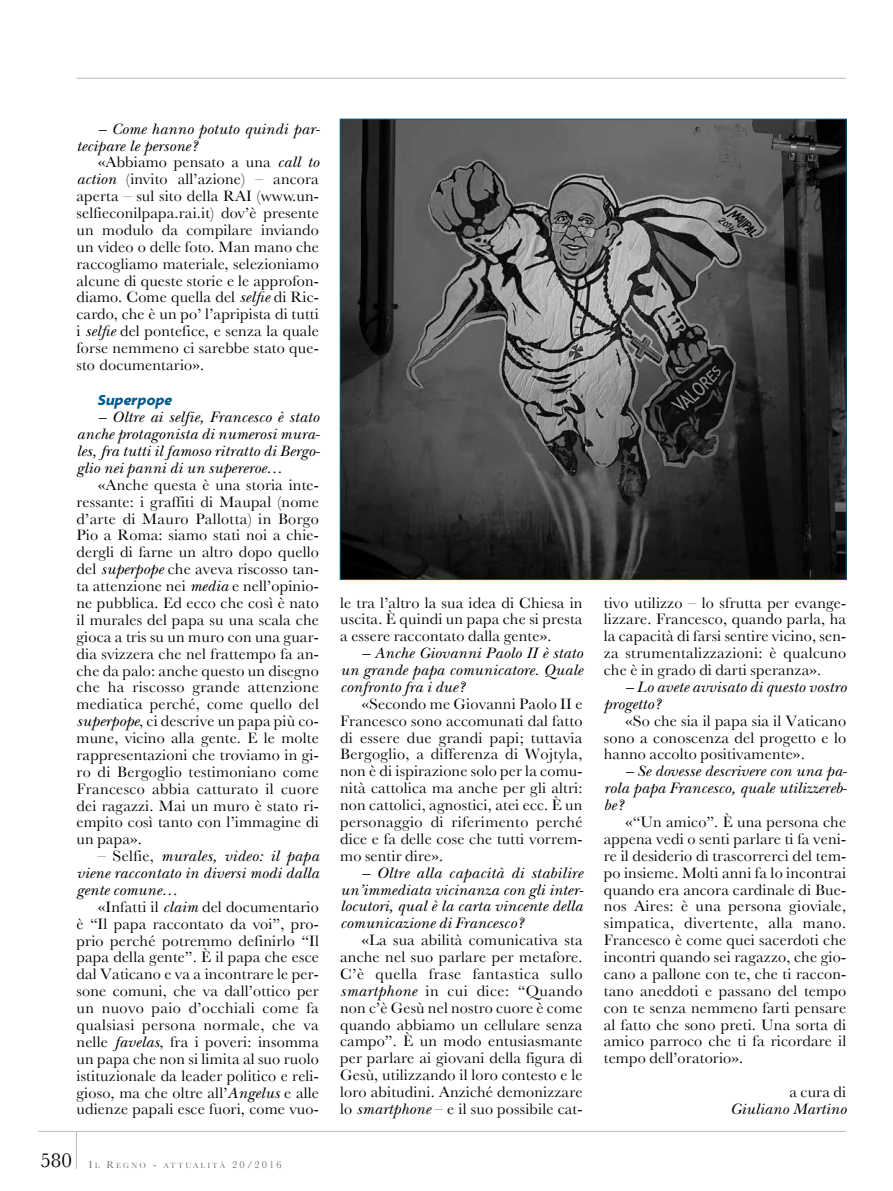
<style>
.page{position:relative;width:893px;height:1191px;background:#fff}
.page>*{position:absolute;margin:0;border:0;box-sizing:border-box;transform-origin:0 0}
.t1{font:15.75px/16.8px "Baskerville";letter-spacing:.01em;color:#000;text-align:justify}
.t2{font:italic 15.75px/16.8px "New Baskerville Std";letter-spacing:.01em;color:#000;text-align:justify}
.t3{font:italic 700 15.75px "Agenda";letter-spacing:.01em;color:#005a8f}
.t4{font:7.8px "Baskerville";letter-spacing:.265em;color:#707172}
.s1{font-family:"New Baskerville Std";font-style:italic}
.s2{font-family:"Baskerville";font-style:normal}
.s3{font-size:10.5px}
</style>
<div class="page">
<hr style="left:76px;top:1131px;width:1px;height:38px;background:#bbbdbe">
<hr style="left:38px;top:1131px;width:808px;height:1px;background:#bbbdbe">
<hr style="left:77px;top:78px;width:769px;height:1px;background:#bbbdbe">
<img style="left:342px;top:121px;width:503px;height:457px">
<p class="t2" style="left:77px;top:120px;width:245px;text-indent:21px">– Come hanno potuto quindi par&shy;tecipare le persone?</p>
<p class="t1" style="left:77px;top:154px;width:244px;text-indent:21px">«Abbiamo pensato a una <span class="s1">call to action</span> (invito all’azione) – ancora aperta – sul sito della RAI (www.un&shy;selfieconilpapa.rai.it) dov’è presente un modulo da compilare inviando un video o delle foto. Man mano che raccogliamo materiale, selezioniamo alcune di queste storie e le approfon&shy;diamo. Come quella del <span class="s1">selfie</span> di Ric&shy;cardo, che è un po’ l’apripista di tutti i <span class="s1">selfie</span> del pontefice, e senza la quale forse nemmeno ci sarebbe stato que&shy;sto documentario».</p>
<p class="t3" style="left:98px;top:391px;width:76px">Superpope</p>
<p class="t2" style="left:77px;top:409px;width:245px;text-indent:21px">– Oltre ai selfie, Francesco è stato anche protagonista di numerosi mura&shy;les, fra tutti il famoso ritratto di Bergo&shy;glio nei panni di un supereroe…</p>
<p class="t1" style="left:77px;top:476px;width:244px;text-indent:21px">«Anche questa è una storia inte&shy;ressante: i graffiti di Maupal (nome d’arte di Mauro Pallotta) in Borgo Pio a Roma: siamo stati noi a chie&shy;dergli di farne un altro dopo quello del <span class="s1">superpope</span> che aveva riscosso tan&shy;ta attenzione nei <span class="s1">media</span> e nell’opinio&shy;ne pubblica. Ed ecco che così è nato il murales del papa su una scala che gioca a tris su un muro con una guar&shy;dia svizzera che nel frattempo fa an&shy;che da palo: anche questo un disegno che ha riscosso grande attenzione mediatica perché, come quello del <span class="s1">superpope</span>, ci descrive un papa più co&shy;mune, vicino alla gente. E le molte rappresentazioni che troviamo in gi&shy;ro di Bergoglio testimoniano come Francesco abbia catturato il cuore dei ragazzi. Mai un muro è stato ri&shy;empito così tanto con l’immagine di un papa».</p>
<p class="t2" style="left:77px;top:847px;width:244px;text-indent:21px"><span class="s2">– Selfie,</span> murales, video: il papa viene raccontato in diversi modi dalla gente comune…</p>
<p class="t1" style="left:77px;top:898px;width:244px;text-indent:21px">«Infatti il <span class="s1">claim</span> del documentario è “Il papa raccontato da voi”, pro&shy;prio perché potremmo definirlo “Il papa della gente”. È il papa che esce dal Vaticano e va a incontrare le per&shy;sone comuni, che va dall’ottico per un nuovo paio d’occhiali come fa qualsiasi persona normale, che va nelle <span class="s1">favelas</span>, fra i poveri: insomma un papa che non si limita al suo ruolo istituzionale da leader politico e reli&shy;gioso, ma che oltre all’<span class="s1">Angelus</span> e alle udienze papali esce fuori, come vuo-</p>
<p class="t4" style="left:40px;top:1161px;width:243px"><sup>580</sup> <span class="s3">I</span>L <span class="s3">R</span>EGNO <span class="s3">-</span> ATTUALITÀ <span class="s3">20/2016</span></p>
<p class="t1" style="left:340px;top:594px;width:244px">le tra l’altro la sua idea di Chiesa in uscita. È quindi un papa che si presta a essere raccontato dalla gente».</p>
<p class="t2" style="left:340px;top:645px;width:244px;text-indent:21px">– Anche Giovanni Paolo II è stato un grande papa comunicatore. Quale confronto fra i due?</p>
<p class="t1" style="left:340px;top:695px;width:244px;text-indent:21px">«Secondo me Giovanni Paolo II e Francesco sono accomunati dal fatto di essere due grandi papi; tuttavia Bergoglio, a differenza di Wojtyla, non è di ispirazione solo per la comu&shy;nità cattolica ma anche per gli altri: non cattolici, agnostici, atei ecc. È un personaggio di riferimento perché dice e fa delle cose che tutti vorrem&shy;mo sentir dire».</p>
<p class="t2" style="left:340px;top:864px;width:245px;text-indent:21px">– Oltre alla capacità di stabilire un’immediata vicinanza con gli inter&shy;locutori, qual è la carta vincente della comunicazione di Francesco?</p>
<p class="t1" style="left:340px;top:931px;width:244px;text-indent:21px">«La sua abilità comunicativa sta anche nel suo parlare per metafore.<br>C’è quella frase fantastica sullo <span class="s1">smartphone</span> in cui dice: “Quando non c’è Gesù nel nostro cuore è come quando abbiamo un cellulare senza campo”. È un modo entusiasmante per parlare ai giovani della figura di Gesù, utilizzando il loro contesto e le loro abitudini. Anziché demonizzare lo <span class="s1">smartphone</span> – e il suo possibile cat-</p>
<p class="t1" style="left:604px;top:594px;width:244px">tivo utilizzo – lo sfrutta per evange&shy;lizzare. Francesco, quando parla, ha la capacità di farsi sentire vicino, sen&shy;za strumentalizzazioni: è qualcuno che è in grado di darti speranza».</p>
<p class="t2" style="left:604px;top:678px;width:244px;text-indent:21px">– Lo avete avvisato di questo vostro progetto?</p>
<p class="t1" style="left:604px;top:712px;width:244px;text-indent:21px">«So che sia il papa sia il Vaticano sono a conoscenza del progetto e lo hanno accolto positivamente».</p>
<p class="t2" style="left:604px;top:763px;width:245px;text-indent:21px">– Se dovesse descrivere con una pa&shy;rola papa Francesco, quale utilizzereb&shy;be?</p>
<p class="t1" style="left:604px;top:813px;width:244px;text-indent:21px">«“Un amico”. È una persona che appena vedi o senti parlare ti fa veni&shy;re il desiderio di trascorrerci del tem&shy;po insieme. Molti anni fa lo incontrai quando era ancora cardinale di Bue&shy;nos Aires: è una persona gioviale, simpatica, divertente, alla mano.<br>Francesco è come quei sacerdoti che incontri quando sei ragazzo, che gio&shy;cano a pallone con te, che ti raccon&shy;tano aneddoti e passano del tempo con te senza nemmeno farti pensare al fatto che sono preti. Una sorta di amico parroco che ti fa ricordare il tempo dell’oratorio».</p>
<p class="t1" style="left:789px;top:1083px;width:58px">a cura di</p>
<p class="t2" style="left:730px;top:1100px;width:118px">Giuliano Martino</p>
</div>
